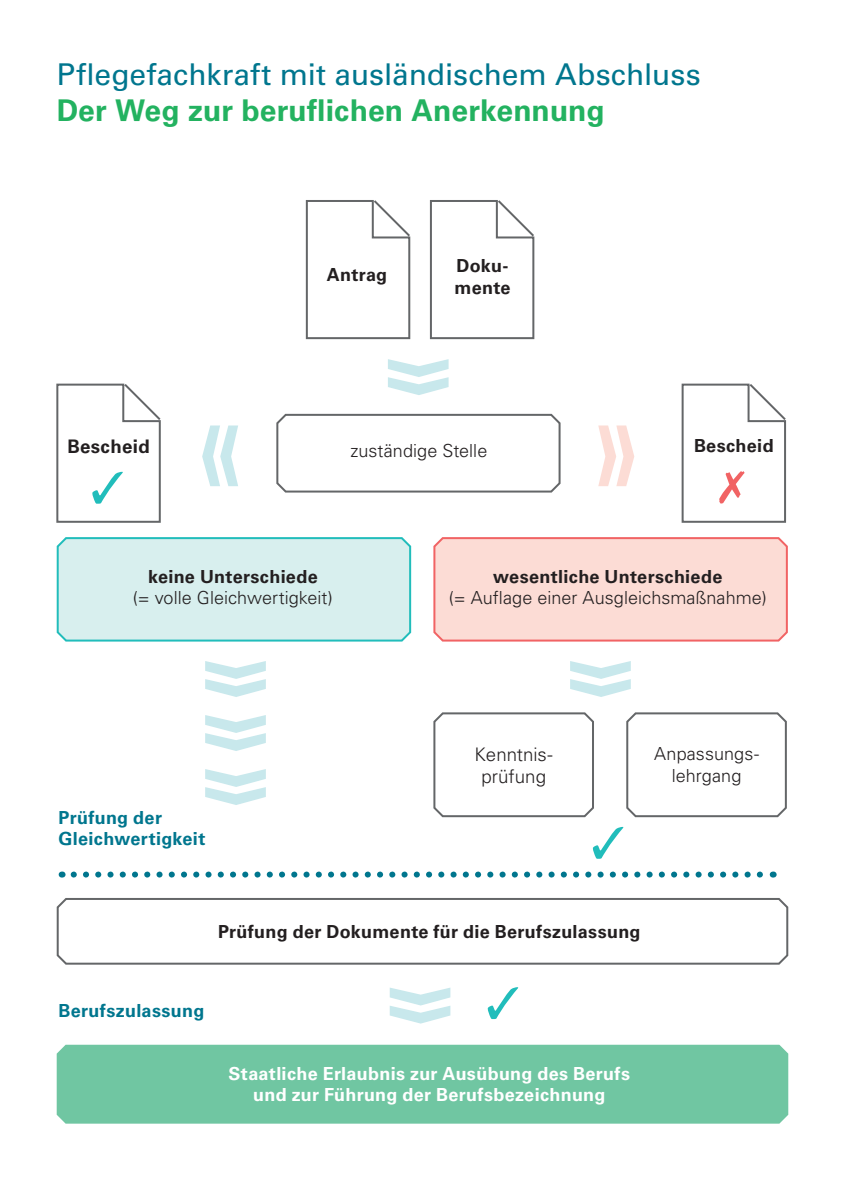
<style>
.page{position:relative;width:845px;height:1191px;background:#fff}
.page>*{position:absolute;margin:0;border:0;box-sizing:border-box;transform-origin:0 0}
.Headline_b{font:30px "Univers LT Std";color:#00768e}
.Headline_b-2{font:700 30px "Univers LT Std";letter-spacing:.005em;color:#23b260}
.t1{font:300 18.6px/22.4px "Univers LT Std";color:#231f20;text-align:center}
.t2{font:700 18.6px "Univers LT Std";letter-spacing:.02em;color:#231f20}
.t3{font:700 18px/21.6px "Univers LT Std";letter-spacing:.015em;color:#231f20}
.t4{font:300 18px/21.6px "Univers LT Std";letter-spacing:.005em;color:#231f20;text-align:center}
.t5{font:700 18px/21.6px "Univers LT Std";letter-spacing:.015em;color:#fff;text-align:center}
.t6{font:700 18px/21.6px "Univers LT Std";letter-spacing:.015em;color:#00768e}
</style>
<div class="page">
<img style="left:56px;top:200px;width:732px;height:923px">
<h2 class="Headline_b" style="left:57px;top:57px;width:645px">Pflegefachkraft mit ausländischem Abschluss</h2>
<h2 class="Headline_b-2" style="left:57px;top:93px;width:550px">Der Weg zur beruflichen Anerkennung</h2>
<p class="t3" style="left:327px;top:264px;width:62px">Antrag</p>
<p class="t3" style="left:454px;top:255px;width:58px">Doku&shy;mente</p>
<p class="t2" style="left:67px;top:435px;width:84px">Bescheid</p>
<p class="t3" style="left:694px;top:435px;width:81px">Bescheid</p>
<p class="t4" style="left:350px;top:440px;width:138px">zuständige Stelle</p>
<p class="t3" style="left:148px;top:565px;width:171px">keine Unterschiede</p>
<p class="t4" style="left:133px;top:587px;width:202px">(= volle Gleichwertigkeit)</p>
<p class="t6" style="left:59px;top:806px;width:148px">Prüfung der<br>Gleichwertigkeit</p>
<p class="t3" style="left:493px;top:565px;width:231px">wesentliche Unterschiede</p>
<p class="t4" style="left:449px;top:587px;width:319px">(= Auflage einer Ausgleichsmaßnahme)</p>
<p class="t1" style="left:474px;top:743px;width:79px">Kenntnis&shy;prüfung</p>
<p class="t4" style="left:654px;top:743px;width:106px">Anpassungs&shy;lehrgang</p>
<p class="t3" style="left:218px;top:921px;width:424px">Prüfung der Dokumente für die Berufszulassung</p>
<p class="t6" style="left:59px;top:999px;width:147px">Berufszulassung</p>
<p class="t5" style="left:228px;top:1062px;width:403px">Staatliche Erlaubnis zur Ausübung des Berufs und zur Führung der Berufsbezeichnung</p>
</div>
